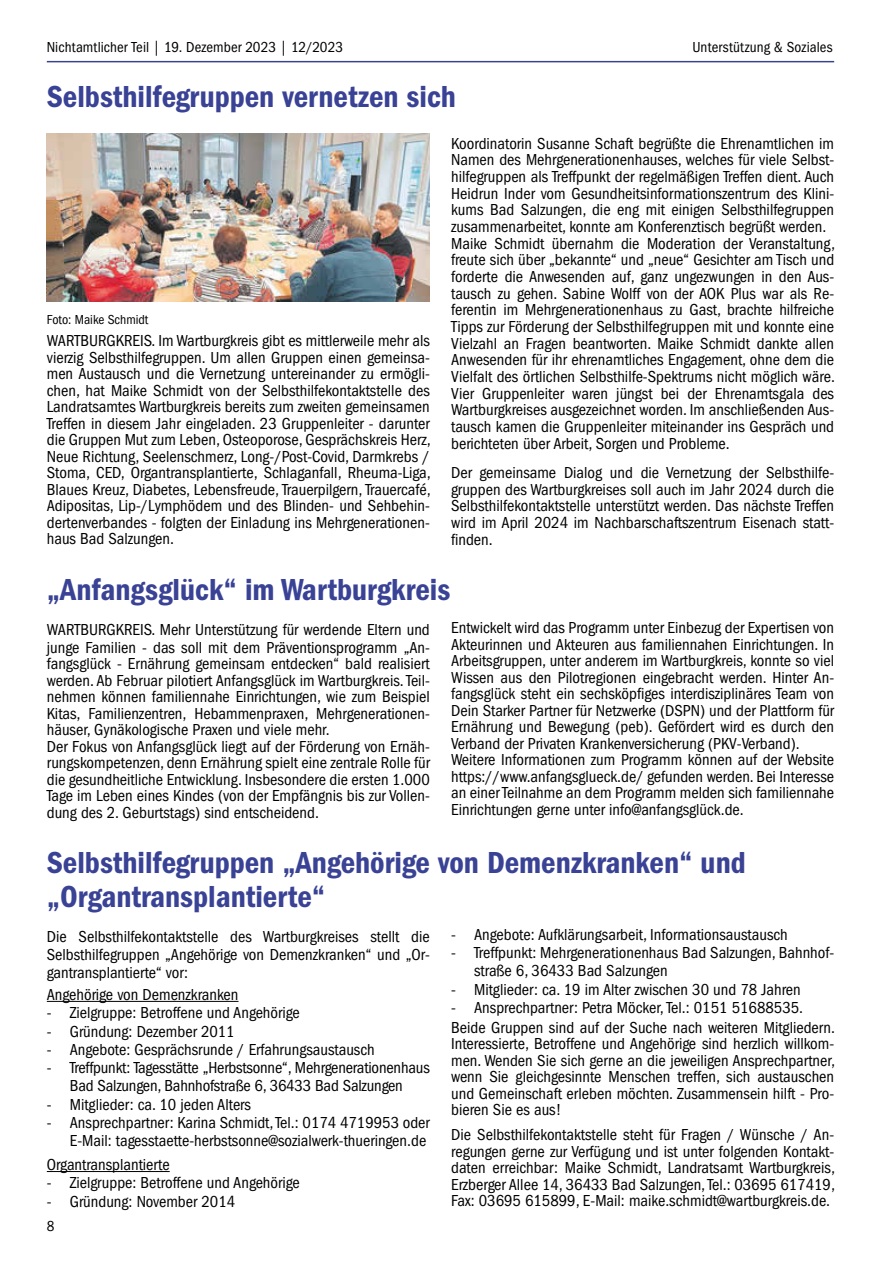
<style>
.page{position:relative;width:881px;height:1263px;background:#fff}
.page>*{position:absolute;margin:0;border:0;box-sizing:border-box;transform-origin:0 0}
.t1{font:600 condensed 31.5px/34.3px "Franklin Gothic LT";color:#394295}
.t2{font:condensed 16.5px/16.5px "Franklin Gothic LT";color:#000}
.t3{font:condensed 15px "Franklin Gothic LT";letter-spacing:.005em;color:#000}
.t4{font:condensed 13.5px "Franklin Gothic LT";color:#000}
</style>
<div class="page">
<hr style="left:47px;top:61px;width:786px;height:1px;background:#394295">
<img style="left:47px;top:134px;width:382px;height:168px">
<hr style="left:47px;top:1001px;width:191px;height:1px;background:#000">
<hr style="left:47px;top:1171px;width:123px;height:1px;background:#000">
<p class="t3" style="left:47px;top:38px;width:297px">Nichtamtlicher Teil | 19. Dezember 2023 | 12/2023</p>
<h1 class="t1" style="left:47px;top:79px;width:410px">Selbsthilfegruppen vernetzen sich</h1>
<p class="t3" style="left:692px;top:38px;width:142px">Unterstützung &amp; Soziales</p>
<p class="t4" style="left:47px;top:312px;width:103px">Foto: Maike Schmidt</p>
<p class="t2" style="left:47px;top:333px;width:385px;text-align:justify">WARTBURGKREIS. Im Wartburgkreis gibt es mittlerweile mehr als vierzig Selbsthilfegruppen. Um allen Gruppen einen gemeinsa&shy;men Austausch und die Vernetzung untereinander zu ermögli&shy;chen, hat Maike Schmidt von der Selbsthilfekontaktstelle des Landratsamtes Wartburgkreis bereits zum zweiten gemeinsamen Treffen in diesem Jahr eingeladen. 23 Gruppenleiter - darunter die Gruppen Mut zum Leben, Osteoporose, Gesprächskreis Herz, Neue Richtung, Seelenschmerz, Long-/Post-Covid, Darmkrebs / Stoma, CED, Organtransplantierte, Schlaganfall, Rheuma-Liga, Blaues Kreuz, Diabetes, Lebensfreude, Trauerpilgern, Trauercafé, Adipositas, Lip-/Lymphödem und des Blinden- und Sehbehin&shy;dertenverbandes - folgten der Einladung ins Mehrgenerationen&shy;haus Bad Salzungen.</p>
<p class="t2" style="left:451px;top:135px;width:385px">Koordinatorin Susanne Schaft begrüßte die Ehrenamtlichen im Namen des Mehrgenerationenhauses, welches für viele Selbst&shy;hilfegruppen als Treffpunkt der regelmäßigen Treffen dient. Auch Heidrun Inder vom Gesundheitsinformationszentrum des Klini&shy;kums Bad Salzungen, die eng mit einigen Selbsthilfegruppen zusammenarbeitet, konnte am Konferenztisch begrüßt werden.<br>Maike Schmidt übernahm die Moderation der Veranstaltung, freute sich über „bekannte“ und „neue“ Gesichter am Tisch und forderte die Anwesenden auf, ganz ungezwungen in den Aus&shy;tausch zu gehen. Sabine Wolff von der AOK Plus war als Re&shy;ferentin im Mehrgenerationenhaus zu Gast, brachte hilfreiche Tipps zur Förderung der Selbsthilfegruppen mit und konnte eine Vielzahl an Fragen beantworten. Maike Schmidt dankte allen Anwesenden für ihr ehrenamtliches Engagement, ohne dem die Vielfalt des örtlichen Selbsthilfe-Spektrums nicht möglich wäre.<br>Vier Gruppenleiter waren jüngst bei der Ehrenamtsgala des Wartburgkreises ausgezeichnet worden. Im anschließenden Aus&shy;tausch kamen die Gruppenleiter miteinander ins Gespräch und berichteten über Arbeit, Sorgen und Probleme.</p>
<p class="t2" style="left:451px;top:464px;width:384px;text-align:justify">Der gemeinsame Dialog und die Vernetzung der Selbsthilfe&shy;gruppen des Wartburgkreises soll auch im Jahr 2024 durch die Selbsthilfekontaktstelle unterstützt werden. Das nächste Treffen wird im April 2024 im Nachbarschaftszentrum Eisenach statt&shy;finden.</p>
<h1 class="t1" style="left:47px;top:572px;width:405px">„Anfangsglück“ im Wartburgkreis</h1>
<p class="t2" style="left:47px;top:620px;width:384px;line-height:18px">WARTBURGKREIS. Mehr Unterstützung für werdende Eltern und junge Familien - das soll mit dem Präventionsprogramm „An-</p>
<p class="t2" style="left:47px;top:655px;width:384px">fangsglück - Ernährung gemeinsam entdecken“ bald realisiert werden. Ab Februar pilotiert Anfangsglück im Wartburgkreis. Teil&shy;nehmen können familiennahe Einrichtungen, wie zum Beispiel Kitas, Familienzentren, Hebammenpraxen, Mehrgenerationen&shy;häuser, Gynäkologische Praxen und viele mehr.<br>Der Fokus von Anfangsglück liegt auf der Förderung von Ernäh&shy;rungskompetenzen, denn Ernährung spielt eine zentrale Rolle für die gesundheitliche Entwicklung. Insbesondere die ersten 1.000<br>Tage im Leben eines Kindes (von der Empfängnis bis zur Vollen&shy;dung des 2. Geburtstags) sind entscheidend.</p>
<p class="t2" style="left:451px;top:619px;width:384px">Entwickelt wird das Programm unter Einbezug der Expertisen von Akteurinnen und Akteuren aus familiennahen Einrichtungen. In Arbeitsgruppen, unter anderem im Wartburgkreis, konnte so viel Wissen aus den Pilotregionen eingebracht werden. Hinter An&shy;fangsglück steht ein sechsköpfiges interdisziplinäres Team von Dein Starker Partner für Netzwerke (DSPN) und der Plattform für Ernährung und Bewegung (peb). Gefördert wird es durch den Verband der Privaten Krankenversicherung (PKV-Verband).<br>Weitere Informationen zum Programm können auf der Website https://www.anfangsglueck.de/ gefunden werden. Bei Interesse an einer Teilnahme an dem Programm melden sich familiennahe Einrichtungen gerne unter info@anfangsglück.de.</p>
<h1 class="t1" style="left:47px;top:845px;width:700px">Selbsthilfegruppen „Angehörige von Demenzkranken“ und „Organtransplantierte“</h1>
<p class="t2" style="left:47px;top:928px;width:384px;line-height:18px;text-align:justify">Die Selbsthilfekontaktstelle des Wartburgkreises stellt die Selbsthilfegruppen „Angehörige von Demenzkranken“ und „Or&shy;gantransplantierte“ vor:</p>
<p class="t2" style="left:47px;top:986px;width:193px">Angehörige von Demenzkranken</p>
<p class="t2" style="left:47px;top:1004px;width:254px">- Zielgruppe: Betroffene und Angehörige</p>
<p class="t2" style="left:47px;top:1023px;width:189px">- Gründung: Dezember 2011</p>
<p class="t2" style="left:47px;top:1041px;width:329px">- Angebote: Gesprächsrunde / Erfahrungsaustausch</p>
<p class="t2" style="left:47px;top:1059px;width:384px;line-height:18px;text-align:center">- Treffpunkt: Tagesstätte „Herbstsonne“, Mehrgenerationenhaus<br>Bad Salzungen, Bahnhofstraße 6, 36433 Bad Salzungen</p>
<p class="t2" style="left:47px;top:1096px;width:206px">- Mitglieder: ca. 10 jeden Alters</p>
<p class="t2" style="left:47px;top:1114px;width:384px;line-height:18px;text-align:right">- Ansprechpartner: Karina Schmidt, Tel.: 0174 4719953 oder<br>E-Mail: tagesstaette-herbstsonne@sozialwerk-thueringen.de</p>
<p class="t2" style="left:47px;top:1156px;width:124px">Organtransplantierte</p>
<p class="t2" style="left:47px;top:1175px;width:254px">- Zielgruppe: Betroffene und Angehörige</p>
<p class="t2" style="left:47px;top:1193px;width:190px">- Gründung: November 2014</p>
<p class="t2" style="left:451px;top:926px;width:338px">- Angebote: Aufklärungsarbeit, Informationsaustausch</p>
<p class="t2" style="left:474px;top:944px;width:361px;line-height:18px;text-indent:-23px">- Treffpunkt: Mehrgenerationenhaus Bad Salzungen, Bahnhof&shy;straße 6, 36433 Bad Salzungen</p>
<p class="t2" style="left:451px;top:981px;width:351px">- Mitglieder: ca. 19 im Alter zwischen 30 und 78 Jahren</p>
<p class="t2" style="left:451px;top:997px;width:385px;line-height:20px">- Ansprechpartner: Petra Möcker, Tel.: 0151 51688535.<br>Beide Gruppen sind auf der Suche nach weiteren Mitgliedern.</p>
<p class="t2" style="left:451px;top:1036px;width:385px;text-align:justify">Interessierte, Betroffene und Angehörige sind herzlich willkom&shy;men. Wenden Sie sich gerne an die jeweiligen Ansprechpartner, wenn Sie gleichgesinnte Menschen treffen, sich austauschen und Gemeinschaft erleben möchten. Zusammensein hilft - Pro&shy;bieren Sie es aus!</p>
<p class="t2" style="left:451px;top:1127px;width:385px;text-align:justify">Die Selbsthilfekontaktstelle steht für Fragen / Wünsche / An&shy;regungen gerne zur Verfügung und ist unter folgenden Kontakt&shy;daten erreichbar: Maike Schmidt, Landratsamt Wartburgkreis, Erzberger Allee 14, 36433 Bad Salzungen, Tel.: 03695 617419, Fax: 03695 615899, E-Mail: maike.schmidt@wartburgkreis.de.</p>
<p class="t3" style="left:47px;top:1218px;width:9px">8</p>
</div>
